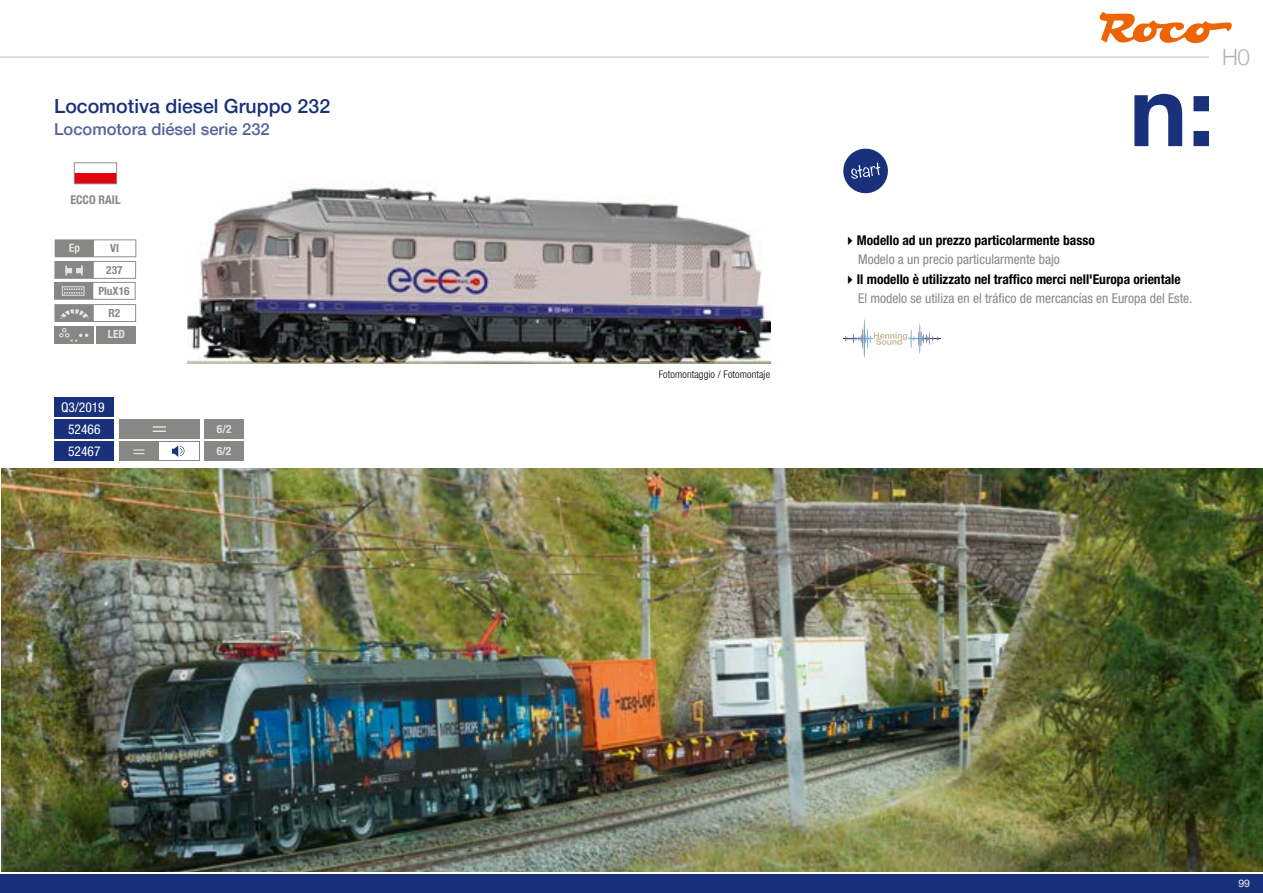
<style>
.page{position:relative;width:1263px;height:893px;background:#fff}
.page>*{position:absolute;margin:0;border:0;box-sizing:border-box;transform-origin:0 0}
.t1{font:700 98.4px "Helvetica Neue";color:#19317b}
.t2{font:300 22.5px "Helvetica Neue";color:#b1b2b3}
.t3{font:500 19.5px "Helvetica Neue";color:#19317b}
.t4{font:500 16.5px "Helvetica Neue";color:#59609e}
.t5{font:700 condensed 13.5px/19.5px "Helvetica Neue LT Std";color:#000}
.t6{font:condensed 13.5px "Helvetica Neue LT Std";color:#fff}
.t7{font:700 condensed 12px "Helvetica Neue";color:#878786}
.t8{font:700 condensed 11.4px "Helvetica Neue LT Std";color:#878786}
.t9{font:700 condensed 11.4px/21.9px "Helvetica Neue LT Std";color:#e3e3e3}
.t10{font:300 condensed 10.5px "Helvetica Neue LT Std";letter-spacing:.01em;color:#000}
.t11{font:10.5px "Helvetica Neue";color:#ececed}
.s1{font-weight:400;color:#878786}
</style>
<div class="page">
<hr style="left:0;top:57px;width:1263px;height:1px;background:#bdbebe">
<svg style="left:0;top:874px;width:1px;height:19px"></svg>
<div style="left:1px;top:874px;width:1262px;height:19px;background:#19317b"></div>
<div style="left:1209px;top:43px;width:54px;height:34px;background:#fff"></div>
<svg style="left:1099px;top:12px;width:133px;height:32px"></svg>
<svg style="left:843px;top:319px;width:96px;height:39px"></svg>
<img style="left:1px;top:469px;width:1262px;height:402px">
<div style="left:97px;top:326px;width:39px;height:18px;background:#878786"></div>
<div style="left:119px;top:420px;width:80px;height:19px;background:#878786"></div>
<svg style="left:153px;top:426px;width:13px;height:6px"></svg>
<div style="left:54px;top:442px;width:60px;height:19px;background:#19317b"></div>
<div style="left:54px;top:420px;width:60px;height:19px;background:#19317b"></div>
<div style="left:54px;top:397px;width:60px;height:20px;background:#19317b"></div>
<div style="left:119px;top:442px;width:80px;height:19px;background:#878786"></div>
<div style="left:159px;top:443px;width:40px;height:17px;background:#fff"></div>
<svg style="left:172px;top:445px;width:12px;height:12px"></svg>
<svg style="left:133px;top:449px;width:11px;height:5px"></svg>
<div style="left:205px;top:419px;width:39px;height:20px;background:#878786"></div>
<div style="left:204px;top:442px;width:40px;height:19px;background:#878786"></div>
<div style="left:54px;top:326px;width:40px;height:18px;background:#878786"></div>
<svg style="left:59px;top:328px;width:29px;height:14px"></svg>
<img style="left:188px;top:184px;width:582px;height:180px">
<svg style="left:74px;top:162px;width:43px;height:22px"></svg>
<svg style="left:54px;top:239px;width:82px;height:83px"></svg>
<svg style="left:843px;top:148px;width:45px;height:46px"></svg>
<h3 class="t3" style="left:54px;top:90px;width:278px">Locomotiva diesel Gruppo 232</h3>
<p class="t4" style="left:54px;top:116px;width:217px">Locomotora diésel serie 232</p>
<p class="t7" style="left:70px;top:190px;width:52px">ECCO RAIL</p>
<p class="t8" style="left:110px;top:241px;width:10px">VI</p>
<p class="t8" style="left:106px;top:263px;width:18px">237</p>
<p class="t8" style="left:98px;top:284px;width:33px">PluX16</p>
<p class="t8" style="left:109px;top:306px;width:13px">R2</p>
<p class="t9" style="left:108px;top:323px;width:19px">LED</p>
<p class="t6" style="left:61px;top:399px;width:45px">Q3/2019</p>
<p class="t6" style="left:68px;top:421px;width:34px">52466</p>
<p class="t6" style="left:68px;top:443px;width:34px">52467</p>
<p class="t9" style="left:217px;top:418px;width:16px">6/2<br>6/2</p>
<p class="t10" style="left:659px;top:368px;width:113px">Fotomontaggio / Fotomontaje</p>
<h1 class="t1" style="left:1129px;top:34px;width:87px">n:</h1>
<h2 class="t2" style="left:1222px;top:39px;width:29px">H0</h2>
<p class="t5" style="left:858px;top:230px;width:238px;text-indent:-15px">✔Modello ad un prezzo particolarmente basso<br><span class="s1">Modelo a un precio particularmente bajo</span></p>
<p class="t5" style="left:858px;top:269px;width:336px;text-indent:-15px">✔Il modello è utilizzato nel traffico merci nell'Europa orientale<br><span class="s1">El modelo se utiliza en el tráfico de mercancías en Europa del Este.</span></p>
<p class="t11" style="left:1238px;top:876px;width:13px">99</p>
</div>
